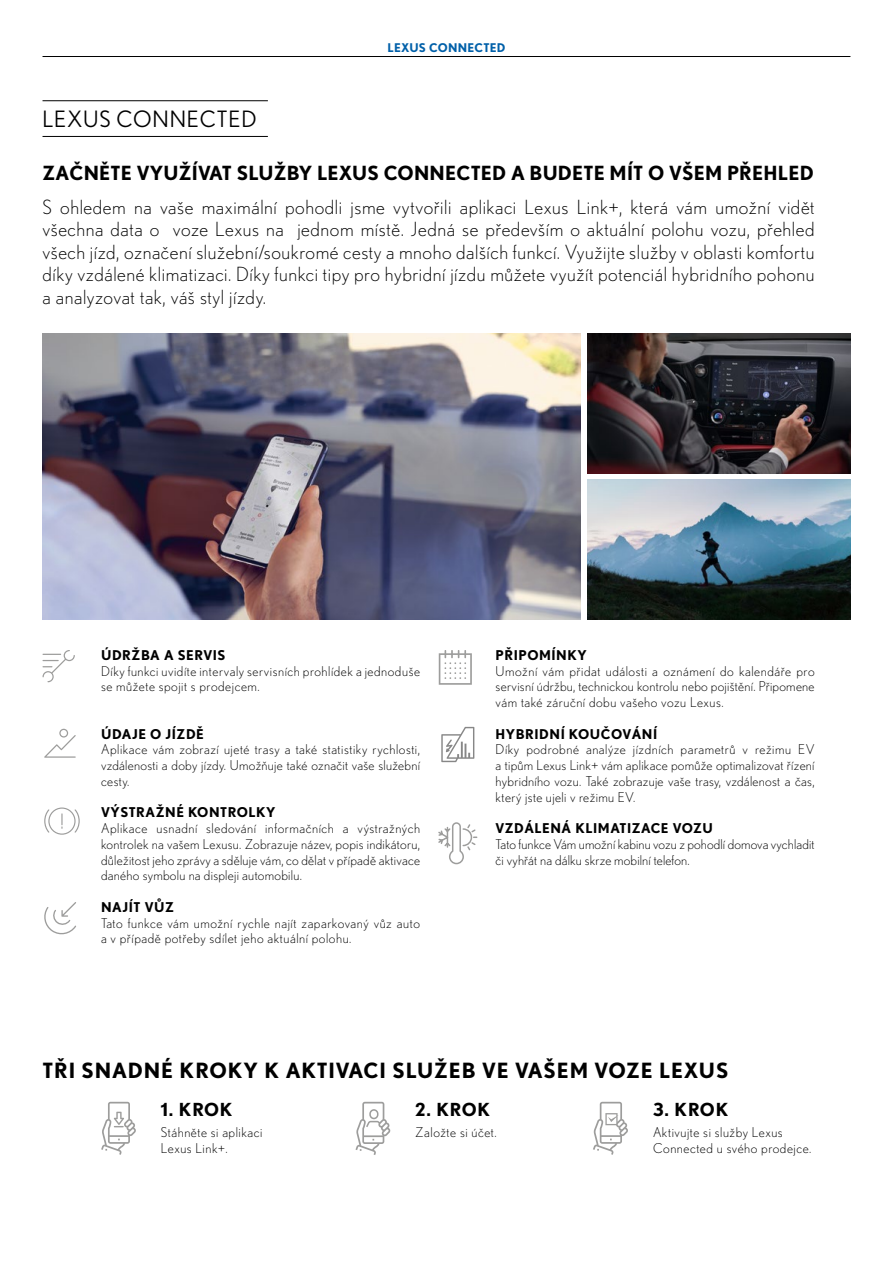
<style>
.page{position:relative;width:893px;height:1263px;background:#fff}
.page>*{position:absolute;margin:0;border:0;box-sizing:border-box;transform-origin:0 0}
.t1{font:22.5px "Nobel WGL";letter-spacing:.04em;color:#000}
.t2{font:700 21px "Nobel WGL";letter-spacing:.04em;color:#000}
.t3{font:300 19.5px/22.5px "Nobel WGL";letter-spacing:.03em;color:#000;text-align:justify}
.t4{font:700 19.5px "Nobel WGL";letter-spacing:.01em;color:#000}
.t5{font:700 18px "Nobel WGL";letter-spacing:.04em;color:#000}
.t6{font:300 13.5px/15.8px "Nobel WGL";letter-spacing:.03em;color:#000}
.t7{font:700 13.5px "Nobel WGL";letter-spacing:.04em;color:#000}
.t8{font:300 13.5px/15.8px "Nobel WGL";letter-spacing:.01em;color:#000}
.t9{font:700 12px "Nobel WGL";letter-spacing:.02em;color:#0060a9}
</style>
<div class="page">
<img style="left:43px;top:333px;width:538px;height:286px">
<img style="left:588px;top:333px;width:262px;height:140px">
<img style="left:588px;top:480px;width:262px;height:139px">
<svg style="left:101px;top:1102px;width:35px;height:53px"></svg>
<svg style="left:355px;top:1102px;width:35px;height:53px"></svg>
<svg style="left:593px;top:1102px;width:35px;height:53px"></svg>
<svg style="left:43px;top:650px;width:32px;height:32px"></svg>
<svg style="left:44px;top:729px;width:32px;height:29px"></svg>
<svg style="left:44px;top:807px;width:36px;height:28px"></svg>
<svg style="left:44px;top:902px;width:32px;height:33px"></svg>
<svg style="left:439px;top:650px;width:33px;height:35px"></svg>
<svg style="left:438px;top:822px;width:40px;height:43px"></svg>
<svg style="left:441px;top:727px;width:33px;height:35px"></svg>
<hr style="left:43px;top:100px;width:225px;height:1px;background:#000">
<hr style="left:43px;top:136px;width:225px;height:1px;background:#000">
<hr style="left:43px;top:56px;width:807px;height:1px;background:#000">
<h1 class="t1" style="left:43px;top:103px;width:215px">LEXUS CONNECTED</h1>
<p class="t9" style="left:387px;top:39px;width:120px">LEXUS CONNECTED</p>
<h3 class="t4" style="left:43px;top:158px;width:773px">ZAČNĚTE VYUŽÍVAT SLUŽBY LEXUS CONNECTED A BUDETE MÍT O VŠEM PŘEHLED</h3>
<p class="t3" style="left:43px;top:195px;width:774px">S ohledem na vaše maximální pohodli jsme vytvořili aplikaci Lexus Link+, která vám umožní vidět všechna data o voze Lexus na jednom místě. Jedná se především o aktuální polohu vozu, přehled všech jízd, označení služební/soukromé cesty a mnoho dalších funkcí. Využijte služby v oblasti komfortu díky vzdálené klimatizaci. Díky funkci tipy pro hybridní jízdu můžete využít potenciál hybridního pohonu a analyzovat tak, váš styl jízdy.</p>
<p class="t7" style="left:101px;top:644px;width:126px">ÚDRŽBA A SERVIS</p>
<p class="t6" style="left:101px;top:662px;width:320px">Díky funkci uvidíte intervaly servisních prohlídek a jednoduše se můžete spojit s prodejcem.</p>
<p class="t7" style="left:101px;top:723px;width:104px">ÚDAJE O JÍZDĚ</p>
<p class="t6" style="left:101px;top:741px;width:320px;text-align:justify">Aplikace vám zobrazí ujeté trasy a také statistiky rychlosti, vzdálenosti a doby jízdy. Umožňuje také označit vaše služební cesty.</p>
<p class="t7" style="left:101px;top:802px;width:176px">VÝSTRAŽNÉ KONTROLKY</p>
<p class="t6" style="left:101px;top:820px;width:320px;text-align:justify">Aplikace usnadní sledování informačních a výstražných kontrolek na vašem Lexusu. Zobrazuje název, popis indikátoru, důležitost jeho zprávy a sděluje vám, co dělat v případě aktivace daného symbolu na displeji automobilu.</p>
<p class="t7" style="left:101px;top:897px;width:74px">NAJÍT VŮZ</p>
<p class="t6" style="left:101px;top:914px;width:320px">Tato funkce vám umožní rychle najít zaparkovaný vůz auto a v případě potřeby sdílet jeho aktuální polohu.</p>
<p class="t7" style="left:496px;top:644px;width:93px">PŘIPOMÍNKY</p>
<p class="t6" style="left:496px;top:662px;width:320px;text-align:justify">Umožní vám přidat události a oznámení do kalendáře pro servisní údržbu, technickou kontrolu nebo pojištění. Připomene vám také záruční dobu vašeho vozu Lexus.</p>
<p class="t7" style="left:496px;top:723px;width:163px">HYBRIDNÍ KOUČOVÁNÍ</p>
<p class="t6" style="left:496px;top:741px;width:320px;text-align:justify">Díky podrobné analýze jízdních parametrů v režimu EV a tipům Lexus Link+ vám aplikace pomůže optimalizovat řízení hybridního vozu. Také zobrazuje vaše trasy, vzdálenost a čas, který jste ujeli v režimu EV.</p>
<p class="t7" style="left:496px;top:818px;width:219px">VZDÁLENÁ KLIMATIZACE VOZU</p>
<p class="t8" style="left:496px;top:836px;width:320px">Tato funkce Vám umožní kabinu vozu z pohodlí domova vychladit či vyhřát na dálku skrze mobilní telefon.</p>
<h2 class="t2" style="left:43px;top:1054px;width:687px">TŘI SNADNÉ KROKY K AKTIVACI SLUŽEB VE VAŠEM VOZE LEXUS</h2>
<h3 class="t5" style="left:161px;top:1096px;width:73px">1. KROK</h3>
<p class="t6" style="left:161px;top:1123px;width:103px;line-height:16.2px">Stáhněte si aplikaci<br>Lexus Link+.</p>
<h3 class="t5" style="left:415px;top:1096px;width:77px">2. KROK</h3>
<p class="t6" style="left:415px;top:1123px;width:83px">Založte si účet.</p>
<h3 class="t5" style="left:653px;top:1096px;width:77px">3. KROK</h3>
<p class="t6" style="left:653px;top:1123px;width:160px;line-height:16.2px">Aktivujte si služby Lexus<br>Connected u svého prodejce.</p>
</div>
